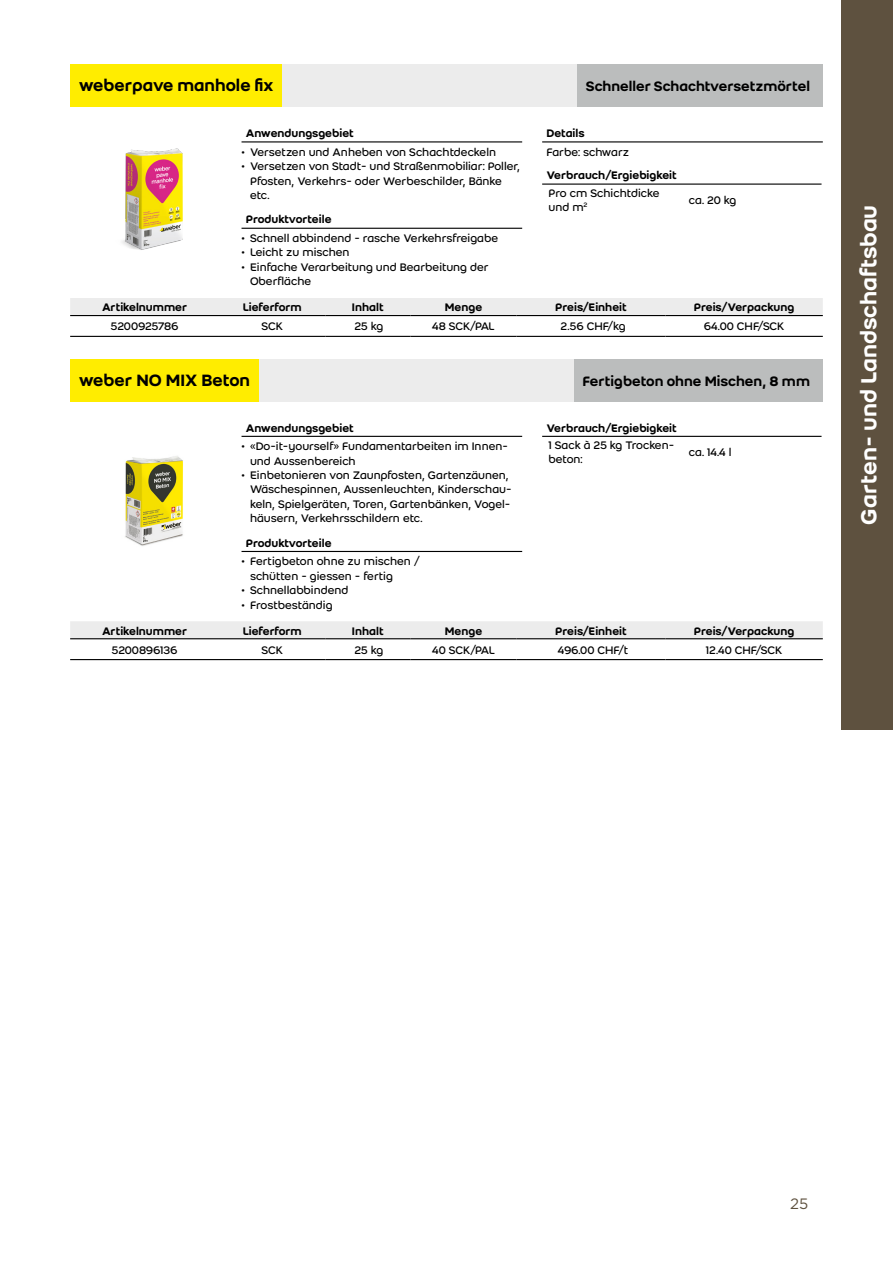
<style>
.page{position:relative;width:893px;height:1263px;background:#fff}
.page>*{position:absolute;margin:0;border:0;box-sizing:border-box;transform-origin:0 0}
.t1{font:500 24px "Weber";color:#fff}
.t2{font:500 18px "Weber";color:#000}
.t3{font:500 15px "Weber";color:#000}
.t4{font:15px "Gotham";color:#5e513f}
.t5{font:12px/14.4px "Weber";color:#000}
.t6{font:500 12px "Weber";color:#000}
.t7{font:12px "Weber";letter-spacing:-.02em;color:#000}
</style>
<div class="page">
<div style="left:842px;top:0;width:51px;height:729px;background:#5e513f"></div>
<div style="left:70px;top:298px;width:753px;height:17px;background:#ececec"></div>
<hr style="left:70px;top:315px;width:149px;height:1px;background:#000">
<hr style="left:219px;top:315px;width:106px;height:1px;background:#000">
<hr style="left:325px;top:315px;width:85px;height:1px;background:#000">
<hr style="left:410px;top:315px;width:107px;height:1px;background:#000">
<hr style="left:517px;top:315px;width:148px;height:1px;background:#000">
<hr style="left:70px;top:336px;width:149px;height:1px;background:#000">
<hr style="left:219px;top:336px;width:106px;height:1px;background:#000">
<hr style="left:325px;top:336px;width:85px;height:1px;background:#000">
<hr style="left:410px;top:336px;width:107px;height:1px;background:#000">
<hr style="left:517px;top:336px;width:148px;height:1px;background:#000">
<hr style="left:665px;top:315px;width:158px;height:1px;background:#000">
<hr style="left:665px;top:336px;width:158px;height:1px;background:#000">
<div style="left:70px;top:65px;width:727px;height:42px;background:#ececec"></div>
<hr style="left:242px;top:141px;width:280px;height:1px;background:#000">
<hr style="left:242px;top:228px;width:280px;height:1px;background:#000">
<hr style="left:542px;top:141px;width:281px;height:1px;background:#000">
<hr style="left:542px;top:184px;width:279px;height:1px;background:#000">
<img style="left:122px;top:148px;width:61px;height:102px">
<div style="left:577px;top:65px;width:246px;height:42px;background:#bbbdbd"></div>
<div style="left:70px;top:65px;width:212px;height:42px;background:#ffed00"></div>
<div style="left:70px;top:621px;width:753px;height:17px;background:#ececec"></div>
<hr style="left:70px;top:638px;width:149px;height:1px;background:#000">
<hr style="left:219px;top:638px;width:106px;height:1px;background:#000">
<hr style="left:325px;top:638px;width:85px;height:1px;background:#000">
<hr style="left:410px;top:638px;width:107px;height:1px;background:#000">
<hr style="left:517px;top:638px;width:148px;height:1px;background:#000">
<hr style="left:70px;top:659px;width:149px;height:1px;background:#000">
<hr style="left:219px;top:659px;width:106px;height:1px;background:#000">
<hr style="left:325px;top:659px;width:85px;height:1px;background:#000">
<hr style="left:410px;top:659px;width:107px;height:1px;background:#000">
<hr style="left:517px;top:659px;width:148px;height:1px;background:#000">
<hr style="left:665px;top:638px;width:158px;height:1px;background:#000">
<hr style="left:665px;top:659px;width:158px;height:1px;background:#000">
<div style="left:70px;top:359px;width:727px;height:42px;background:#ececec"></div>
<hr style="left:242px;top:436px;width:280px;height:1px;background:#000">
<hr style="left:242px;top:551px;width:280px;height:1px;background:#000">
<hr style="left:542px;top:436px;width:279px;height:1px;background:#000">
<img style="left:125px;top:456px;width:58px;height:90px">
<div style="left:574px;top:359px;width:249px;height:42px;background:#bbbdbd"></div>
<div style="left:70px;top:359px;width:189px;height:42px;background:#ffed00"></div>
<h2 class="t2" style="left:79px;top:72px;width:196px">weberpave manhole fix</h2>
<p class="t3" style="left:586px;top:75px;width:226px">Schneller Schachtversetzmörtel</p>
<p class="t6" style="left:246px;top:124px;width:110px">Anwendungsgebiet</p>
<p class="t5" style="left:242px;top:145px;width:256px">• Versetzen und Anheben von Schachtdeckeln</p>
<p class="t5" style="left:250px;top:159px;width:272px;text-indent:-9px">• Versetzen von Stadt- und Straßenmobiliar: Poller,<br>Pfosten, Verkehrs- oder Werbeschilder, Bänke etc.</p>
<p class="t6" style="left:246px;top:211px;width:87px">Produktvorteile</p>
<p class="t5" style="left:242px;top:231px;width:258px">• Schnell abbindend - rasche Verkehrsfreigabe</p>
<p class="t5" style="left:242px;top:245px;width:110px">• Leicht zu mischen</p>
<p class="t5" style="left:250px;top:260px;width:240px;text-indent:-9px">• Einfache Verarbeitung und Bearbeitung der<br>Oberfläche</p>
<p class="t6" style="left:546px;top:124px;width:40px">Details</p>
<p class="t5" style="left:546px;top:145px;width:84px">Farbe: schwarz</p>
<p class="t6" style="left:546px;top:167px;width:132px">Verbrauch/Ergiebigkeit</p>
<p class="t5" style="left:549px;top:186px;width:112px">Pro cm Schichtdicke und m<sup>2</sup></p>
<p class="t5" style="left:689px;top:193px;width:49px">ca. 20 kg</p>
<p class="t6" style="left:102px;top:299px;width:87px">Artikelnummer</p>
<p class="t6" style="left:243px;top:299px;width:60px">Lieferform</p>
<p class="t6" style="left:352px;top:299px;width:33px">Inhalt</p>
<p class="t6" style="left:445px;top:299px;width:39px">Menge</p>
<p class="t6" style="left:555px;top:299px;width:73px">Preis/Einheit</p>
<p class="t6" style="left:694px;top:299px;width:102px">Preis/Verpackung</p>
<p class="t7" style="left:111px;top:318px;width:69px">5200925786</p>
<p class="t5" style="left:261px;top:319px;width:23px">SCK</p>
<p class="t5" style="left:354px;top:319px;width:30px">25 kg</p>
<p class="t5" style="left:432px;top:319px;width:64px">48 SCK/PAL</p>
<p class="t5" style="left:561px;top:319px;width:67px">2.56 CHF/kg</p>
<p class="t5" style="left:704px;top:319px;width:82px">64.00 CHF/SCK</p>
<h2 class="t2" style="left:79px;top:367px;width:173px">weber NO MIX Beton</h2>
<p class="t3" style="left:582px;top:370px;width:229px">Fertigbeton ohne Mischen, 8 mm</p>
<p class="t6" style="left:246px;top:419px;width:110px">Anwendungsgebiet</p>
<p class="t5" style="left:250px;top:439px;width:259px;text-indent:-9px">• «Do-it-yourself» Fundamentarbeiten im Innen&shy;und Aussenbereich</p>
<p class="t5" style="left:250px;top:468px;width:263px;text-indent:-9px">• Einbetonieren von Zaunpfosten, Gartenzäunen, Wäschespinnen, Aussenleuchten, Kinderschau&shy;keln, Spielgeräten, Toren, Gartenbänken, Vogel&shy;häusern, Verkehrsschildern etc.</p>
<p class="t6" style="left:246px;top:534px;width:87px">Produktvorteile</p>
<p class="t5" style="left:250px;top:554px;width:172px;text-indent:-9px">• Fertigbeton ohne zu mischen / schütten - giessen - fertig</p>
<p class="t5" style="left:242px;top:583px;width:108px">• Schnellabbindend</p>
<p class="t5" style="left:242px;top:597px;width:93px">• Frostbeständig</p>
<p class="t6" style="left:546px;top:419px;width:132px">Verbrauch/Ergiebigkeit</p>
<p class="t5" style="left:549px;top:438px;width:127px">1 Sack à 25 kg Trocken&shy;beton:</p>
<p class="t5" style="left:689px;top:445px;width:44px">ca. 14.4 l</p>
<p class="t6" style="left:102px;top:622px;width:87px">Artikelnummer</p>
<p class="t6" style="left:243px;top:622px;width:60px">Lieferform</p>
<p class="t6" style="left:352px;top:622px;width:33px">Inhalt</p>
<p class="t6" style="left:445px;top:622px;width:39px">Menge</p>
<p class="t6" style="left:555px;top:622px;width:73px">Preis/Einheit</p>
<p class="t6" style="left:694px;top:622px;width:102px">Preis/Verpackung</p>
<p class="t5" style="left:112px;top:642px;width:67px">5200896136</p>
<p class="t5" style="left:261px;top:642px;width:23px">SCK</p>
<p class="t5" style="left:354px;top:642px;width:30px">25 kg</p>
<p class="t5" style="left:432px;top:642px;width:64px">40 SCK/PAL</p>
<p class="t5" style="left:558px;top:642px;width:72px">496.00 CHF/t</p>
<p class="t5" style="left:706px;top:642px;width:78px">12.40 CHF/SCK</p>
<h1 class="t1" style="left:851px;top:524px;width:321px;rotate:-90deg">Garten- und Landschaftsbau</h1>
<p class="t4" style="left:790px;top:1194px;width:20px">25</p>
</div>
